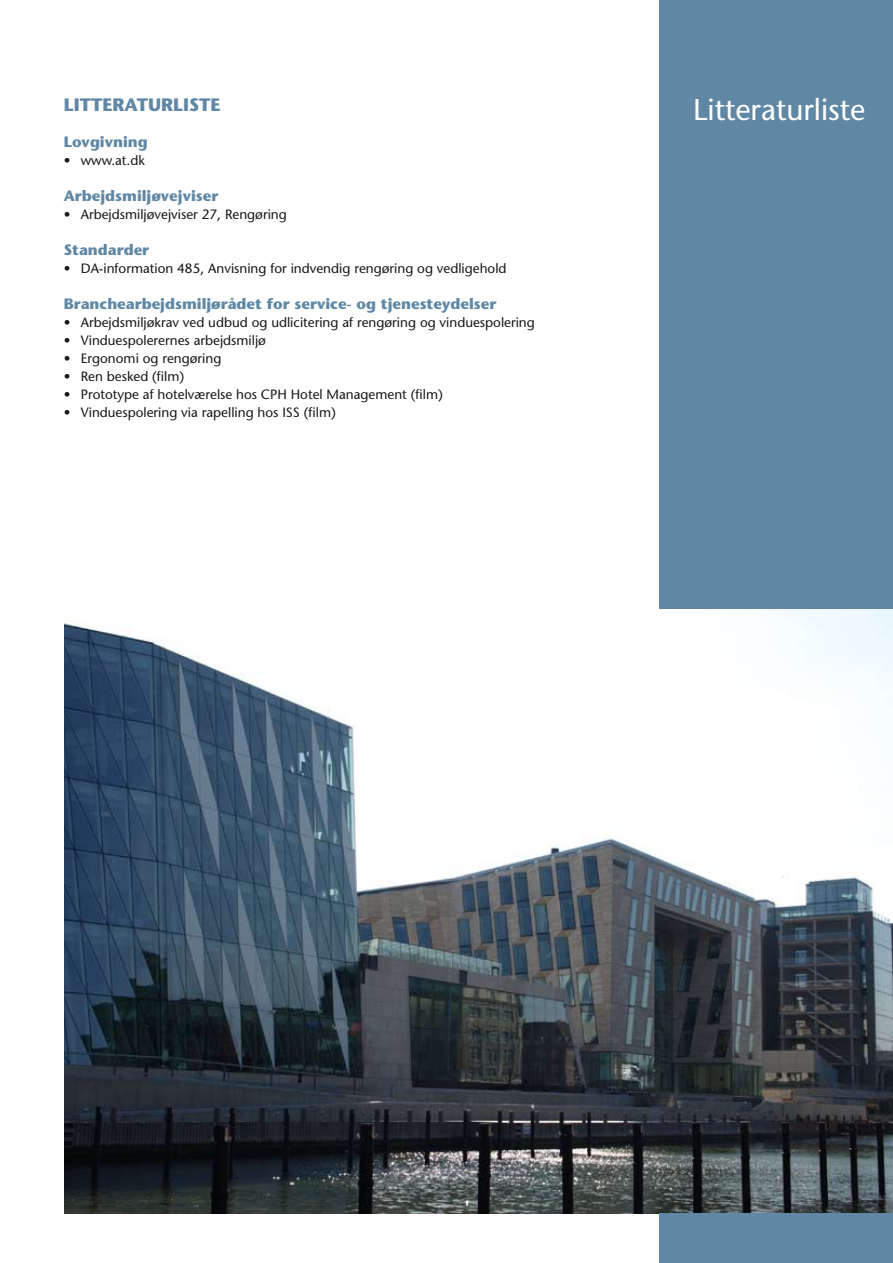
<style>
.page{position:relative;width:893px;height:1263px;background:#fff}
.page>*{position:absolute;margin:0;border:0;box-sizing:border-box;transform-origin:0 0}
.t1{font:500 30px "Stone Sans Std";color:#fff}
.t2{font:700 18px "Stone Sans Std";color:#6088a5}
.t3{font:700 15px "Stone Sans Std";color:#6088a5}
.t4{font:500 13.5px "Stone Sans Std";color:#1a171b}
</style>
<div class="page">
<img style="left:65px;top:608px;width:828px;height:605px">
<div style="left:659px;top:0;width:234px;height:608px;background:#6088a5"></div>
<div style="left:659px;top:1213px;width:234px;height:50px;background:#6088a5"></div>
<h2 class="t2" style="left:64px;top:94px;width:158px">Litteraturliste</h2>
<p class="t3" style="left:64px;top:133px;width:86px">Lovgivning</p>
<p class="t4" style="left:64px;top:152px;width:83px">• www.at.dk</p>
<p class="t3" style="left:64px;top:187px;width:156px">Arbejdsmiljøvejviser</p>
<p class="t4" style="left:64px;top:206px;width:225px">• Arbejdsmiljøvejviser 27, Rengøring</p>
<p class="t3" style="left:64px;top:241px;width:87px">Standarder</p>
<p class="t4" style="left:64px;top:260px;width:444px">• DA-information 485, Anvisning for indvendig rengøring og vedligehold</p>
<p class="t3" style="left:64px;top:295px;width:434px">Branchearbejdsmiljørådet for service- og tjenesteydelser</p>
<p class="t4" style="left:64px;top:314px;width:473px">• Arbejdsmiljøkrav ved udbud og udlicitering af rengøring og vinduespolering</p>
<p class="t4" style="left:64px;top:332px;width:204px">• Vinduespolerernes arbejdsmiljø</p>
<p class="t4" style="left:64px;top:350px;width:159px">• Ergonomi og rengøring</p>
<p class="t4" style="left:64px;top:368px;width:122px">• Ren besked (film)</p>
<p class="t4" style="left:64px;top:386px;width:381px">• Prototype af hotelværelse hos CPH Hotel Management (film)</p>
<p class="t4" style="left:64px;top:404px;width:274px">• Vinduespolering via rapelling hos ISS (film)</p>
<h1 class="t1" style="left:693px;top:92px;width:174px">Litteraturliste</h1>
</div>
